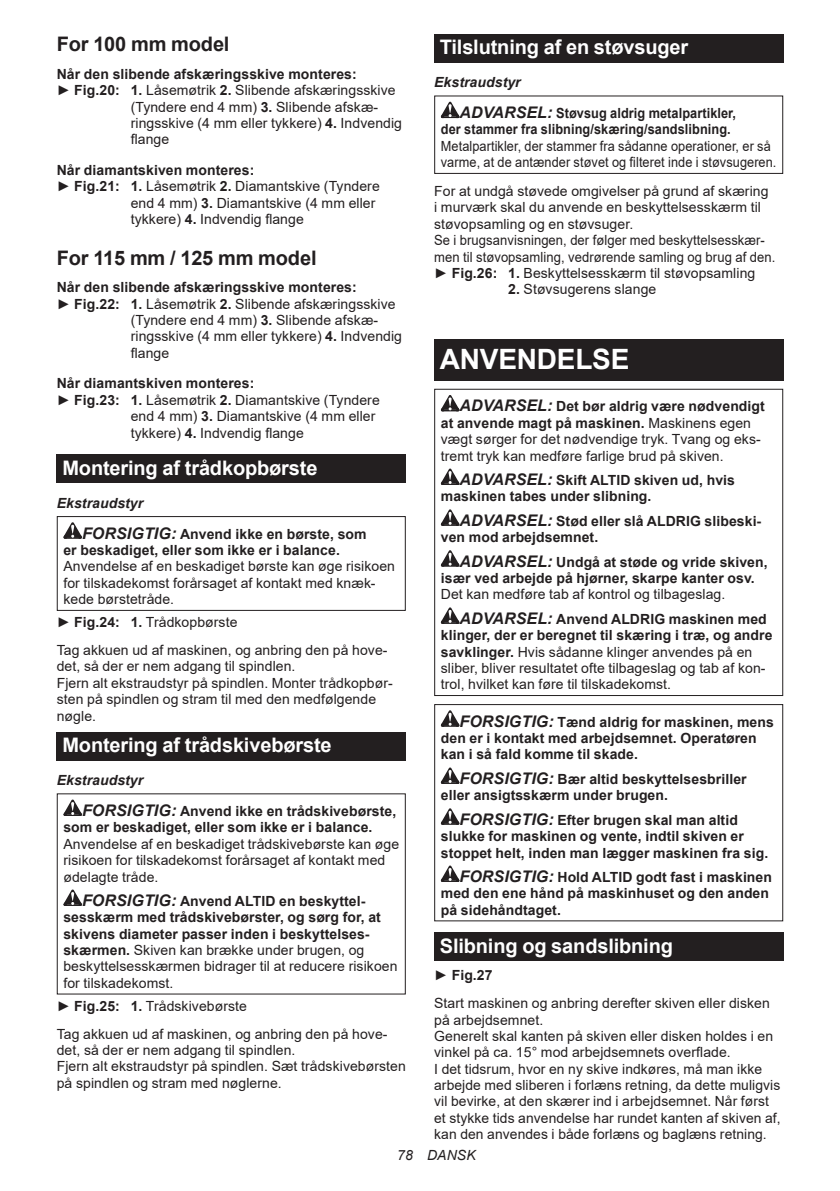
<style>
.page{position:relative;width:840px;height:1191px;background:#fff}
.page>*{position:absolute;margin:0;border:0;box-sizing:border-box;transform-origin:0 0}
.t1{font:700 28px "Arial";letter-spacing:-.01em;color:#fff}
.t2{font:700 20px "Arial";letter-spacing:-.01em;color:#fff}
.t3{font:700 20px "Arial";letter-spacing:-.01em;color:#231f20}
.t4{font:14px/16.4px "Arial";letter-spacing:.005em;color:#231f20}
.t5{font:700 14px/16.4px "Arial";letter-spacing:.005em;color:#231f20}
.t6{font:14px/16.4px "Arial";letter-spacing:.005em;color:#231f20;scale:.91 1}
.t7{font:700 14px/30.6px "Arial";letter-spacing:.005em;color:#231f20;scale:.91 1}
.t8{font:italic 14px "Arial";letter-spacing:.005em;color:#231f20}
.s1{font-weight:700}
.s2{font-style:italic}
.s3{font-style:italic;font-size:16px}
.s4{font-weight:400}
.s5{font-weight:700;font-style:italic;font-size:16px}
</style>
<div class="page">
<div style="left:57px;top:454px;width:348px;height:29px;background:#231f20"></div>
<svg style="left:63px;top:522px;width:19px;height:16px"></svg>
<div style="left:57px;top:516px;width:348px;height:95px;border:1px solid #231f20"></div>
<div style="left:57px;top:732px;width:348px;height:28px;background:#231f20"></div>
<svg style="left:63px;top:799px;width:19px;height:17px"></svg>
<svg style="left:63px;top:889px;width:19px;height:17px"></svg>
<div style="left:434px;top:34px;width:348px;height:29px;background:#231f20"></div>
<svg style="left:440px;top:102px;width:19px;height:16px"></svg>
<div style="left:434px;top:95px;width:348px;height:79px;border:1px solid #231f20"></div>
<div style="left:434px;top:340px;width:348px;height:41px;background:#231f20"></div>
<svg style="left:440px;top:395px;width:19px;height:16px"></svg>
<svg style="left:440px;top:468px;width:19px;height:17px"></svg>
<svg style="left:440px;top:509px;width:19px;height:17px"></svg>
<svg style="left:440px;top:550px;width:19px;height:16px"></svg>
<svg style="left:440px;top:607px;width:19px;height:17px"></svg>
<div style="left:434px;top:389px;width:348px;height:307px;border:1px solid #231f20"></div>
<svg style="left:440px;top:710px;width:19px;height:16px"></svg>
<svg style="left:440px;top:767px;width:19px;height:17px"></svg>
<svg style="left:440px;top:808px;width:19px;height:16px"></svg>
<svg style="left:440px;top:865px;width:19px;height:17px"></svg>
<div style="left:434px;top:704px;width:348px;height:217px;border:1px solid #231f20"></div>
<div style="left:434px;top:932px;width:348px;height:29px;background:#231f20"></div>
<h2 class="t3" style="left:57px;top:36px;width:174px">For 100 mm model</h2>
<p class="t5" style="left:57px;top:67px;width:301px">Når den slibende afskæringsskive monteres:</p>
<p class="t4" style="left:57px;top:82px;width:340px">► <span class="s1">Fig.20: 1.</span> Låsemøtrik <span class="s1">2.</span> Slibende afskæringsskive</p>
<p class="t4" style="left:131px;top:98px;width:249px">(Tyndere end 4 mm) <span class="s1">3.</span> Slibende afskæ-</p>
<p class="t4" style="left:131px;top:115px;width:273px">ringsskive (4 mm eller tykkere) <span class="s1">4.</span> Indvendig</p>
<p class="t4" style="left:131px;top:131px;width:40px">flange</p>
<p class="t5" style="left:57px;top:163px;width:199px">Når diamantskiven monteres:</p>
<p class="t4" style="left:57px;top:178px;width:324px">► <span class="s1">Fig.21: 1.</span> Låsemøtrik <span class="s1">2.</span> Diamantskive (Tyndere</p>
<p class="t4" style="left:131px;top:195px;width:246px">end 4 mm) <span class="s1">3.</span> Diamantskive (4 mm eller</p>
<p class="t4" style="left:131px;top:211px;width:174px">tykkere) <span class="s1">4.</span> Indvendig flange</p>
<h2 class="t3" style="left:57px;top:250px;width:261px">For 115 mm / 125 mm model</h2>
<p class="t5" style="left:57px;top:280px;width:301px">Når den slibende afskæringsskive monteres:</p>
<p class="t4" style="left:57px;top:295px;width:340px">► <span class="s1">Fig.22: 1.</span> Låsemøtrik <span class="s1">2.</span> Slibende afskæringsskive</p>
<p class="t4" style="left:131px;top:312px;width:249px">(Tyndere end 4 mm) <span class="s1">3.</span> Slibende afskæ-</p>
<p class="t4" style="left:131px;top:328px;width:273px">ringsskive (4 mm eller tykkere) <span class="s1">4.</span> Indvendig</p>
<p class="t4" style="left:131px;top:345px;width:40px">flange</p>
<p class="t5" style="left:57px;top:376px;width:199px">Når diamantskiven monteres:</p>
<p class="t4" style="left:57px;top:391px;width:324px">► <span class="s1">Fig.23: 1.</span> Låsemøtrik <span class="s1">2.</span> Diamantskive (Tyndere</p>
<p class="t4" style="left:131px;top:408px;width:246px">end 4 mm) <span class="s1">3.</span> Diamantskive (4 mm eller</p>
<p class="t4" style="left:131px;top:424px;width:174px">tykkere) <span class="s1">4.</span> Indvendig flange</p>
<h2 class="t2" style="left:62px;top:459px;width:256px">Montering af trådkopbørste</h2>
<p class="t5" style="left:82px;top:489px;width:286px;line-height:30.6px;text-indent:-25px"><span class="s2">Ekstraudstyr<br></span><span class="s3">FORSIGTIG:</span> Anvend ikke en børste, som</p>
<p class="t5" style="left:63px;top:543px;width:278px">er beskadiget, eller som ikke er i balance.</p>
<p class="t4" style="left:63px;top:558px;width:333px">Anvendelse af en beskadiget børste kan øge risikoen for tilskadekomst forårsaget af kontakt med knæk&shy;kede børstetråde.</p>
<p class="t4" style="left:57px;top:608px;width:332px;line-height:27.8px">► <span class="s1">Fig.24: 1.</span> Trådkopbørste<br>Tag akkuen ud af maskinen, og anbring den på hove-</p>
<p class="t4" style="left:57px;top:658px;width:337px">det, så der er nem adgang til spindlen.<br>Fjern alt ekstraudstyr på spindlen. Monter trådkopbør&shy;sten på spindlen og stram til med den medfølgende nøgle.</p>
<h2 class="t2" style="left:62px;top:737px;width:270px">Montering af trådskivebørste</h2>
<p class="t5" style="left:82px;top:766px;width:315px;line-height:30.6px;text-indent:-25px"><span class="s2">Ekstraudstyr<br></span><span class="s3">FORSIGTIG:</span> Anvend ikke en trådskivebørste,</p>
<p class="t5" style="left:63px;top:820px;width:310px">som er beskadiget, eller som ikke er i balance.</p>
<p class="t4" style="left:63px;top:835px;width:337px">Anvendelse af en beskadiget trådskivebørste kan øge risikoen for tilskadekomst forårsaget af kontakt med ødelagte tråde.</p>
<p class="t5" style="left:63px;top:894px;width:335px;text-indent:19px"><span class="s3">FORSIGTIG:</span> Anvend ALTID en beskyttel&shy;sesskærm med trådskivebørster, og sørg for, at skivens diameter passer inden i beskyttelses&shy;skærmen. <span class="s4">Skiven kan brække under brugen, og beskyttelsesskærmen bidrager til at reducere risikoen for tilskadekomst.</span></p>
<p class="t4" style="left:57px;top:992px;width:332px;line-height:27.8px">► <span class="s1">Fig.25: 1.</span> Trådskivebørste<br>Tag akkuen ud af maskinen, og anbring den på hove-</p>
<p class="t4" style="left:57px;top:1041px;width:350px">det, så der er nem adgang til spindlen.<br>Fjern alt ekstraudstyr på spindlen. Sæt trådskivebørsten på spindlen og stram med nøglerne.</p>
<h2 class="t2" style="left:439px;top:39px;width:250px">Tilslutning af en støvsuger</h2>
<p class="t7" style="left:459px;top:68px;width:305px;text-indent:-25px"><span class="s2">Ekstraudstyr<br></span><span class="s3">ADVARSEL:</span> Støvsug aldrig metalpartikler,</p>
<p class="t7" style="left:440px;top:115px;width:320px">der stammer fra slibning/skæring/sandslibning.</p>
<p class="t6" style="left:440px;top:138px;width:370px">Metalpartikler, der stammer fra sådanne operationer, er så varme, at de antænder støvet og filteret inde i støvsugeren.</p>
<p class="t4" style="left:434px;top:183px;width:342px">For at undgå støvede omgivelser på grund af skæring<br>i murværk skal du anvende en beskyttelsesskærm til støvopsamling og en støvsuger.<br>Se i brugsanvisningen, der følger med beskyttelsesskær&shy;men til støvopsamling, vedrørende samling og brug af den. ► <span class="s1">Fig.26: 1.</span> Beskyttelsesskærm til støvopsamling</p>
<p class="t4" style="left:508px;top:281px;width:150px"><span class="s1">2.</span> Støvsugerens slange</p>
<h1 class="t1" style="left:439px;top:348px;width:191px">ANVENDELSE</h1>
<p class="t4" style="left:440px;top:399px;width:325px;text-indent:19px"><span class="s5">ADVARSEL:</span> <span class="s1">Det bør aldrig være nødvendigt at anvende magt på maskinen.</span> Maskinens egen vægt sørger for det nødvendige tryk. Tvang og eks&shy;tremt tryk kan medføre farlige brud på skiven.</p>
<p class="t5" style="left:440px;top:473px;width:295px;text-indent:19px"><span class="s3">ADVARSEL:</span> Skift ALTID skiven ud, hvis maskinen tabes under slibning.</p>
<p class="t5" style="left:440px;top:514px;width:322px;text-indent:19px"><span class="s3">ADVARSEL:</span> Stød eller slå ALDRIG slibeski&shy;ven mod arbejdsemnet.</p>
<p class="t5" style="left:440px;top:554px;width:328px;text-indent:19px"><span class="s3">ADVARSEL:</span> Undgå at støde og vride skiven, især ved arbejde på hjørner, skarpe kanter osv.</p>
<p class="t4" style="left:459px;top:582px;width:308px;line-height:24.4px;text-indent:-19px">Det kan medføre tab af kontrol og tilbageslag.<br><span class="s5">ADVARSEL:</span> <span class="s1">Anvend ALDRIG maskinen med</span></p>
<p class="t4" style="left:440px;top:627px;width:333px"><span class="s1">klinger, der er beregnet til skæring i træ, og andre savklinger.</span> Hvis sådanne klinger anvendes på en sliber, bliver resultatet ofte tilbageslag og tab af kon&shy;trol, hvilket kan føre til tilskadekomst.</p>
<p class="t5" style="left:440px;top:714px;width:334px;text-indent:19px"><span class="s3">FORSIGTIG:</span> Tænd aldrig for maskinen, mens den er i kontakt med arbejdsemnet. Operatøren kan i så fald komme til skade.</p>
<p class="t5" style="left:440px;top:772px;width:307px;text-indent:19px"><span class="s3">FORSIGTIG:</span> Bær altid beskyttelsesbriller eller ansigtsskærm under brugen.</p>
<p class="t5" style="left:440px;top:812px;width:329px;text-indent:19px"><span class="s3">FORSIGTIG:</span> Efter brugen skal man altid slukke for maskinen og vente, indtil skiven er stoppet helt, inden man lægger maskinen fra sig.</p>
<p class="t5" style="left:440px;top:870px;width:332px;text-indent:19px"><span class="s3">FORSIGTIG:</span> Hold ALTID godt fast i maskinen med den ene hånd på maskinhuset og den anden på sidehåndtaget.</p>
<h2 class="t2" style="left:439px;top:937px;width:234px">Slibning og sandslibning</h2>
<p class="t4" style="left:434px;top:961px;width:337px;line-height:27.8px">► <span class="s1">Fig.27<br></span>Start maskinen og anbring derefter skiven eller disken</p>
<p class="t4" style="left:434px;top:1011px;width:348px">på arbejdsemnet.<br>Generelt skal kanten på skiven eller disken holdes i en vinkel på ca. 15° mod arbejdsemnets overflade.<br>I det tidsrum, hvor en ny skive indkøres, må man ikke arbejde med sliberen i forlæns retning, da dette muligvis vil bevirke, at den skærer ind i arbejdsemnet. Når først et stykke tids anvendelse har rundet kanten af skiven af, kan den anvendes i både forlæns og baglæns retning.</p>
<p class="t8" style="left:397px;top:1147px;width:80px">78 DANSK</p>
</div>
